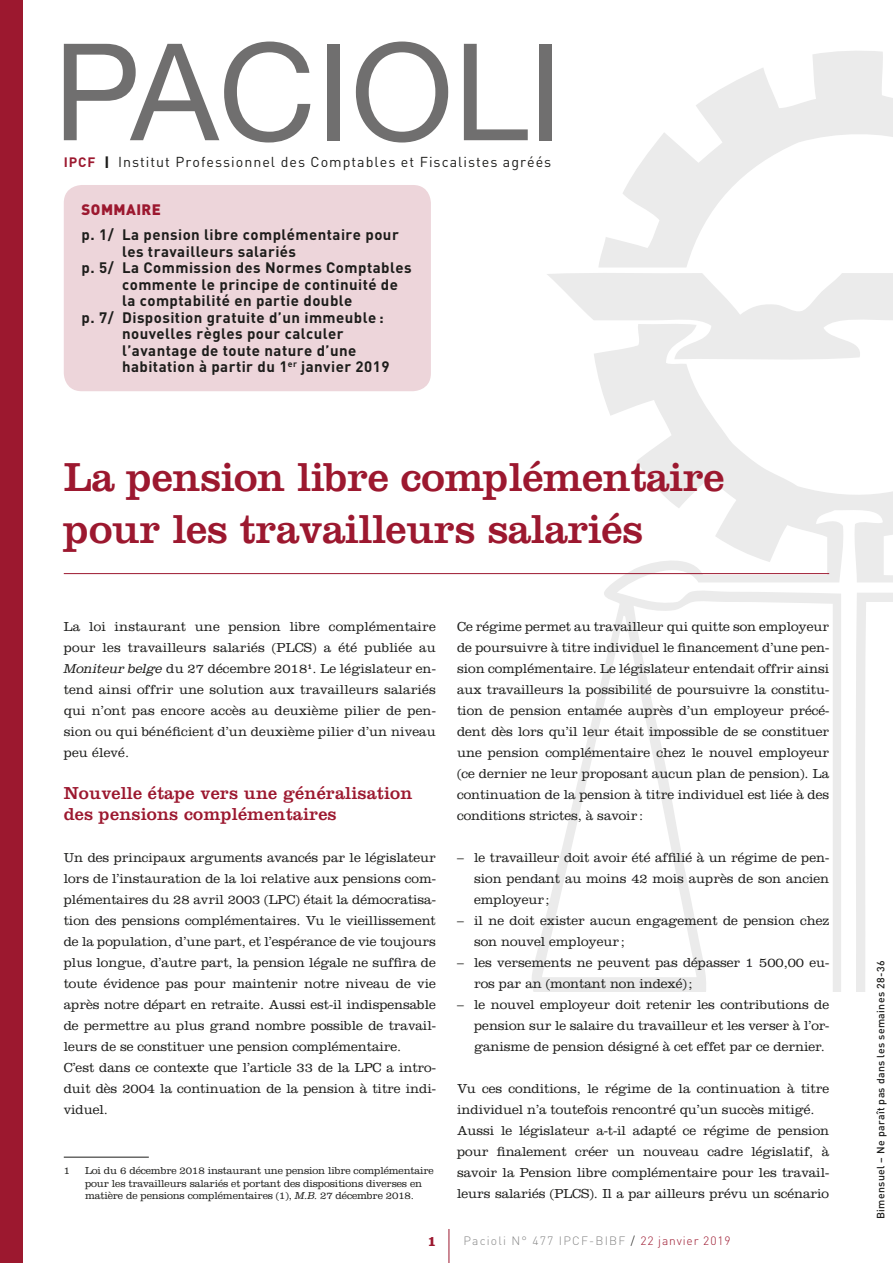
<style>
.page{position:relative;width:893px;height:1263px;background:#fff}
.page>*{position:absolute;margin:0;border:0;box-sizing:border-box;transform-origin:0 0}
.t1{font:42px/52.5px "Clarendon LT Std";letter-spacing:-.01em;color:#9c182f}
.t2{font:18px/21px "Clarendon LT Std";letter-spacing:.01em;color:#9c182f}
.t3{font:700 15px "DIN";letter-spacing:.03em;color:#1d1d1b}
.t4{font:900 15px "DIN";letter-spacing:.03em;color:#9c182f}
.t5{font:700 14.85px "Clarendon LT Std";color:#9c182f}
.t6{font:14.25px "DIN";letter-spacing:.07em;color:#1d1d1b}
.t7{font:300 13.5px/21px "Clarendon LT Std";letter-spacing:-.005em;color:#1d1d1b;text-align:justify}
.t8{font:300 12px "DIN";letter-spacing:.1em;color:#878787}
.t9{font:300 10.5px/12.6px "Clarendon LT Std";letter-spacing:-.015em;color:#1d1d1b}
.t10{font:500 10.5px "DIN";letter-spacing:.03em;color:#1d1d1b}
.s1{font-weight:700;font-size:13.5px;color:#9c182f}
.s2{font-weight:900;font-size:13.5px}
.s3{font-family:"Clarendon Std";font-style:italic}
.s4{color:#1d1d1b}
.s5{color:#9c182f}
</style>
<div class="page">
<svg style="left:531px;top:51px;width:362px;height:941px"></svg>
<hr style="left:449px;top:1229px;width:1px;height:34px;background:#9c182f">
<div style="left:0;top:0;width:23px;height:1263px;background:#9c182f"></div>
<div style="left:64px;top:185px;width:367px;height:206px;background:#edd5da;border-radius:18px"></div>
<svg style="left:64px;top:42px;width:246px;height:101px"></svg>
<div style="left:327px;top:44px;width:13px;height:96px;background:#706f6f"></div>
<svg style="left:356px;top:42px;width:92px;height:101px"></svg>
<svg style="left:464px;top:44px;width:64px;height:96px"></svg>
<div style="left:539px;top:44px;width:13px;height:96px;background:#706f6f"></div>
<hr style="left:64px;top:573px;width:765px;height:1px;background:#9c182f">
<hr style="left:64px;top:1157px;width:85px;height:1px;background:#1d1d1b">
<p class="t6" style="left:64px;top:153px;width:489px"><span class="s1">IPCF</span> <span class="s2">|</span> Institut Professionnel des Comptables et Fiscalistes agréés</p>
<p class="t4" style="left:82px;top:200px;width:81px">SOMMAIRE</p>
<p class="t3" style="left:82px;top:225px;width:319px">p. 1/ La pension libre complémentaire pour</p>
<p class="t3" style="left:122px;top:241px;width:176px">les travailleurs salariés</p>
<p class="t3" style="left:82px;top:258px;width:331px">p. 5/ La Commission des Normes Comptables</p>
<p class="t3" style="left:122px;top:274px;width:277px">commente le principe de continuité de</p>
<p class="t3" style="left:122px;top:291px;width:232px">la comptabilité en partie double</p>
<p class="t3" style="left:82px;top:307px;width:304px">p. 7/ Disposition gratuite d’un immeuble :</p>
<p class="t3" style="left:122px;top:324px;width:223px">nouvelles règles pour calculer</p>
<p class="t3" style="left:122px;top:340px;width:236px">l’avantage de toute nature d’une</p>
<p class="t3" style="left:122px;top:357px;width:269px">habitation à partir du 1<sup>er</sup> janvier 2019</p>
<h1 class="t1" style="left:64px;top:451px;width:662px">La pension libre complémentaire pour les travailleurs salariés</h1>
<p class="t7" style="left:64px;top:616px;width:374px">La loi instaurant une pension libre complémentaire pour les travailleurs salariés (PLCS) a été publiée au <span class="s3">Moniteur belge</span> du 27 décembre 2018<sup>1</sup>. Le législateur en&shy;tend ainsi offrir une solution aux travailleurs salariés qui n’ont pas encore accès au deuxième pilier de pen&shy;sion ou qui bénéficient d’un deuxième pilier d’un niveau peu élevé.</p>
<h2 class="t2" style="left:64px;top:783px;width:350px">Nouvelle étape vers une généralisation des pensions complémentaires</h2>
<p class="t7" style="left:64px;top:847px;width:374px;text-align:left">Un des principaux arguments avancés par le législateur lors de l’instauration de la loi relative aux pensions com&shy;plémentaires du 28 avril 2003 (LPC) était la démocratisa&shy;tion des pensions complémentaires. Vu le vieillissement de la population, d’une part, et l’espérance de vie toujours plus longue, d’autre part, la pension légale ne suffira de toute évidence pas pour maintenir notre niveau de vie après notre départ en retraite. Aussi est-il indispensable de permettre au plus grand nombre possible de travail&shy;leurs de se constituer une pension complémentaire.<br>C’est dans ce contexte que l’article 33 de la LPC a intro&shy;duit dès 2004 la continuation de la pension à titre indi&shy;viduel.</p>
<p class="t9" style="left:64px;top:1164px;width:8px">1</p>
<p class="t9" style="left:85px;top:1164px;width:350px">Loi du 6 décembre 2018 instaurant une pension libre complémentaire pour les travailleurs salariés et portant des dispositions diverses en matière de pensions complémentaires (1), <span class="s3">M.B.</span> 27 décembre 2018.</p>
<p class="t7" style="left:457px;top:616px;width:374px">Ce régime permet au travailleur qui quitte son employeur de poursuivre à titre individuel le financement d’une pen&shy;sion complémentaire. Le législateur entendait offrir ainsi aux travailleurs la possibilité de poursuivre la constitu&shy;tion de pension entamée auprès d’un employeur précé&shy;dent dès lors qu’il leur était impossible de se constituer une pension complémentaire chez le nouvel employeur (ce dernier ne leur proposant aucun plan de pension). La continuation de la pension à titre individuel est liée à des conditions strictes, à savoir:</p>
<p class="t7" style="left:474px;top:847px;width:357px;text-indent:-17px">– le travailleur doit avoir été affilié à un régime de pen&shy;sion pendant au moins 42 mois auprès de son ancien employeur;</p>
<p class="t7" style="left:474px;top:910px;width:357px;text-indent:-17px">– il ne doit exister aucun engagement de pension chez son nouvel employeur;</p>
<p class="t7" style="left:474px;top:952px;width:357px;text-indent:-17px">– les versements ne peuvent pas dépasser 1 500,00 eu&shy;ros par an (montant non indexé);</p>
<p class="t7" style="left:474px;top:994px;width:357px;text-indent:-17px">– le nouvel employeur doit retenir les contributions de pension sur le salaire du travailleur et les verser à l’or&shy;ganisme de pension désigné à cet effet par ce dernier.</p>
<p class="t7" style="left:457px;top:1078px;width:374px;text-align:left">Vu ces conditions, le régime de la continuation à titre individuel n’a toutefois rencontré qu’un succès mitigé.<br>Aussi le législateur a-t-il adapté ce régime de pension pour finalement créer un nouveau cadre législatif, à savoir la Pension libre complémentaire pour les travail&shy;leurs salariés (PLCS). Il a par ailleurs prévu un scénario</p>
<p class="t5" style="left:427px;top:1232px;width:11px">1</p>
<p class="t8" style="left:463px;top:1233px;width:269px">Pacioli N° 477 IPCF-BIBF <span class="s4">/</span> <span class="s5">22 janvier 2019</span></p>
<p class="t10" style="left:874px;top:1219px;width:260px;rotate:-90deg">Bimensuel – Ne paraît pas dans les semaines 28-36</p>
</div>
